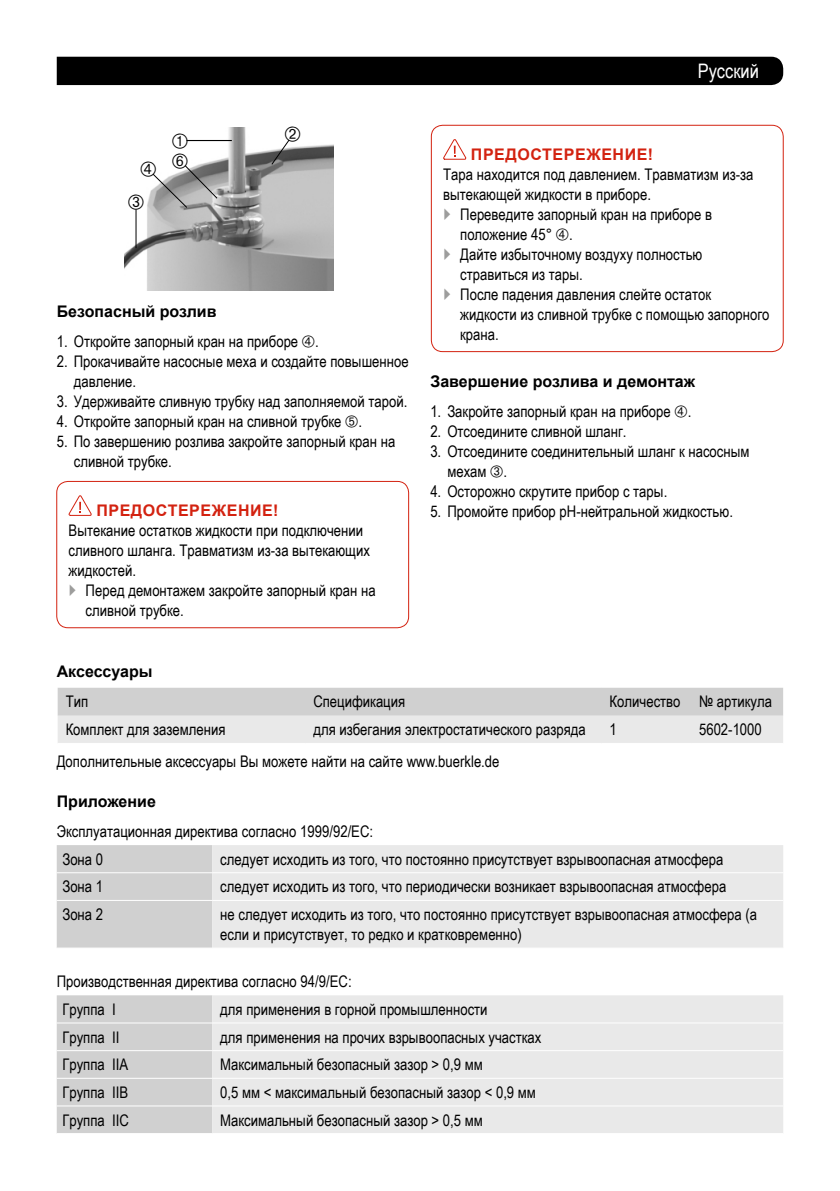
<style>
.page{position:relative;width:840px;height:1191px;background:#fff}
.page>*{position:absolute;margin:0;border:0;box-sizing:border-box;transform-origin:0 0}
.t1{font:20px "Arial Narrow";color:#fff}
.t2{font:16px/20px "Arial Narrow";color:#000}
.t3{font:700 16px "Arial";color:#000}
.t4{font:700 16px "Arial";letter-spacing:.035em;color:#d32210}
</style>
<div class="page">
<div style="left:57px;top:57px;width:725px;height:28px;background:#000"></div>
<svg style="left:443px;top:139px;width:23px;height:21px"></svg>
<div style="left:430px;top:125px;width:353px;height:227px;border:1px solid #d32210;border-radius:11px"></div>
<svg style="left:69px;top:495px;width:23px;height:21px"></svg>
<div style="left:56px;top:481px;width:353px;height:147px;border:1px solid #d32210;border-radius:11px"></div>
<svg style="left:58px;top:687px;width:724px;height:56px;background:#dcdcdc"></svg>
<div style="left:57px;top:845px;width:155px;height:102px;background:#d0d0d0"></div>
<div style="left:212px;top:845px;width:570px;height:102px;background:#e9e9e9"></div>
<hr style="left:57px;top:872px;width:155px;height:1px;background:#fff">
<hr style="left:212px;top:872px;width:570px;height:1px;background:#fff">
<hr style="left:57px;top:900px;width:155px;height:1px;background:#fff">
<hr style="left:212px;top:900px;width:570px;height:1px;background:#fff">
<div style="left:57px;top:995px;width:155px;height:138px;background:#d0d0d0"></div>
<div style="left:212px;top:995px;width:570px;height:138px;background:#e9e9e9"></div>
<hr style="left:57px;top:1022px;width:155px;height:1px;background:#fff">
<hr style="left:212px;top:1022px;width:570px;height:1px;background:#fff">
<hr style="left:57px;top:1050px;width:155px;height:1px;background:#fff">
<hr style="left:212px;top:1050px;width:570px;height:1px;background:#fff">
<hr style="left:57px;top:1077px;width:155px;height:1px;background:#fff">
<hr style="left:212px;top:1077px;width:570px;height:1px;background:#fff">
<hr style="left:57px;top:1105px;width:155px;height:1px;background:#fff">
<hr style="left:212px;top:1105px;width:570px;height:1px;background:#fff">
<img style="left:125px;top:128px;width:208px;height:163px">
<hr style="left:186px;top:140px;width:46px;height:1px;background:#000">
<hr style="left:135px;top:209px;width:1px;height:39px;background:#000">
<svg style="left:270px;top:128px;width:30px;height:38px"></svg>
<svg style="left:128px;top:133px;width:90px;height:77px"></svg>
<p class="t1" style="left:697px;top:56px;width:62px">Русский</p>
<p class="t3" style="left:57px;top:300px;width:161px">Безопасный розлив</p>
<p class="t2" style="left:57px;top:330px;width:263px">1. Откройте запорный кран на приборе .</p>
<p class="t2" style="left:74px;top:350px;width:336px;text-indent:-17px">2. Прокачивайте насосные меха и создайте повышенное давление.</p>
<p class="t2" style="left:57px;top:390px;width:352px">3. Удерживайте сливную трубку над заполняемой тарой.</p>
<p class="t2" style="left:57px;top:410px;width:307px">4. Откройте запорный кран на сливной трубке .</p>
<p class="t2" style="left:74px;top:430px;width:323px;text-indent:-17px">5. По завершению розлива закройте запорный кран на сливной трубке.</p>
<p class="t4" style="left:96px;top:499px;width:183px">ПРЕДОСТЕРЕЖЕНИЕ!</p>
<p class="t2" style="left:69px;top:519px;width:303px">Вытекание остатков жидкости при подключении сливного шланга. Травматизм из-за вытекающих жидкостей.</p>
<p class="t2" style="left:86px;top:579px;width:291px">Перед демонтажем закройте запорный кран на сливной трубке.</p>
<p class="t4" style="left:470px;top:143px;width:183px">ПРЕДОСТЕРЕЖЕНИЕ!</p>
<p class="t2" style="left:443px;top:163px;width:311px">Тара находится под давлением. Травматизм из-за</p>
<p class="t2" style="left:443px;top:183px;width:209px">вытекающей жидкости в приборе.</p>
<p class="t2" style="left:460px;top:203px;width:253px">Переведите запорный кран на приборе в</p>
<p class="t2" style="left:460px;top:223px;width:114px">положение 45° .</p>
<p class="t2" style="left:460px;top:243px;width:243px">Дайте избыточному воздуху полностью</p>
<p class="t2" style="left:460px;top:263px;width:124px">стравиться из тары.</p>
<p class="t2" style="left:460px;top:283px;width:252px">После падения давления слейте остаток</p>
<p class="t2" style="left:460px;top:303px;width:310px">жидкости из сливной трубке с помощью запорного</p>
<p class="t2" style="left:460px;top:323px;width:40px">крана.</p>
<p class="t3" style="left:430px;top:370px;width:266px">Завершение розлива и демонтаж</p>
<p class="t2" style="left:430px;top:400px;width:262px">1. Закройте запорный кран на приборе .</p>
<p class="t2" style="left:430px;top:420px;width:198px">2. Отсоедините сливной шланг.</p>
<p class="t2" style="left:447px;top:440px;width:303px;text-indent:-17px">3. Отсоедините соединительный шланг к насосным мехам .</p>
<p class="t2" style="left:430px;top:480px;width:238px">4. Осторожно скрутите прибор с тары.</p>
<p class="t2" style="left:430px;top:500px;width:304px">5. Промойте прибор pH-нейтральной жидкостью.</p>
<p class="t3" style="left:57px;top:660px;width:97px">Аксессуары</p>
<p class="t2" style="left:66px;top:691px;width:24px">Тип</p>
<p class="t2" style="left:313px;top:691px;width:93px">Спецификация</p>
<p class="t2" style="left:609px;top:691px;width:164px">Количество № артикула</p>
<p class="t2" style="left:66px;top:719px;width:161px">Комплект для заземления</p>
<p class="t2" style="left:313px;top:719px;width:274px">для избегания электростатического разряда</p>
<p class="t2" style="left:609px;top:719px;width:9px">1</p>
<p class="t2" style="left:698px;top:719px;width:64px">5602-1000</p>
<p class="t2" style="left:57px;top:750px;width:444px">Дополнительные аксессуары Вы можете найти на сайте www.buerkle.de</p>
<p class="t3" style="left:57px;top:790px;width:101px">Приложение</p>
<p class="t2" style="left:57px;top:820px;width:318px">Эксплуатационная директива согласно 1999/92/ЕС:</p>
<p class="t2" style="left:62px;top:848px;width:42px">Зона 0</p>
<p class="t2" style="left:220px;top:848px;width:504px">следует исходить из того, что постоянно присутствует взрывоопасная атмосфера</p>
<p class="t2" style="left:62px;top:876px;width:42px">Зона 1</p>
<p class="t2" style="left:220px;top:876px;width:507px">следует исходить из того, что периодически возникает взрывоопасная атмосфера</p>
<p class="t2" style="left:62px;top:904px;width:42px">Зона 2</p>
<p class="t2" style="left:220px;top:904px;width:538px">не следует исходить из того, что постоянно присутствует взрывоопасная атмосфера (а если и присутствует, то редко и кратковременно)</p>
<p class="t2" style="left:57px;top:970px;width:296px">Производственная директива согласно 94/9/ЕС:</p>
<p class="t2" style="left:62px;top:998px;width:55px">Группа I</p>
<p class="t2" style="left:220px;top:998px;width:269px">для применения в горной промышленности</p>
<p class="t2" style="left:62px;top:1026px;width:58px">Группа II</p>
<p class="t2" style="left:220px;top:1026px;width:322px">для применения на прочих взрывоопасных участках</p>
<p class="t2" style="left:62px;top:1054px;width:67px">Группа IIA</p>
<p class="t2" style="left:220px;top:1054px;width:264px">Максимальный безопасный зазор &gt; 0,9 мм</p>
<p class="t2" style="left:62px;top:1081px;width:67px">Группа IIB</p>
<p class="t2" style="left:220px;top:1081px;width:317px">0,5 мм &lt; максимальный безопасный зазор &lt; 0,9 мм</p>
<p class="t2" style="left:62px;top:1109px;width:68px">Группа IIC</p>
<p class="t2" style="left:220px;top:1109px;width:264px">Максимальный безопасный зазор &gt; 0,5 мм</p>
</div>
